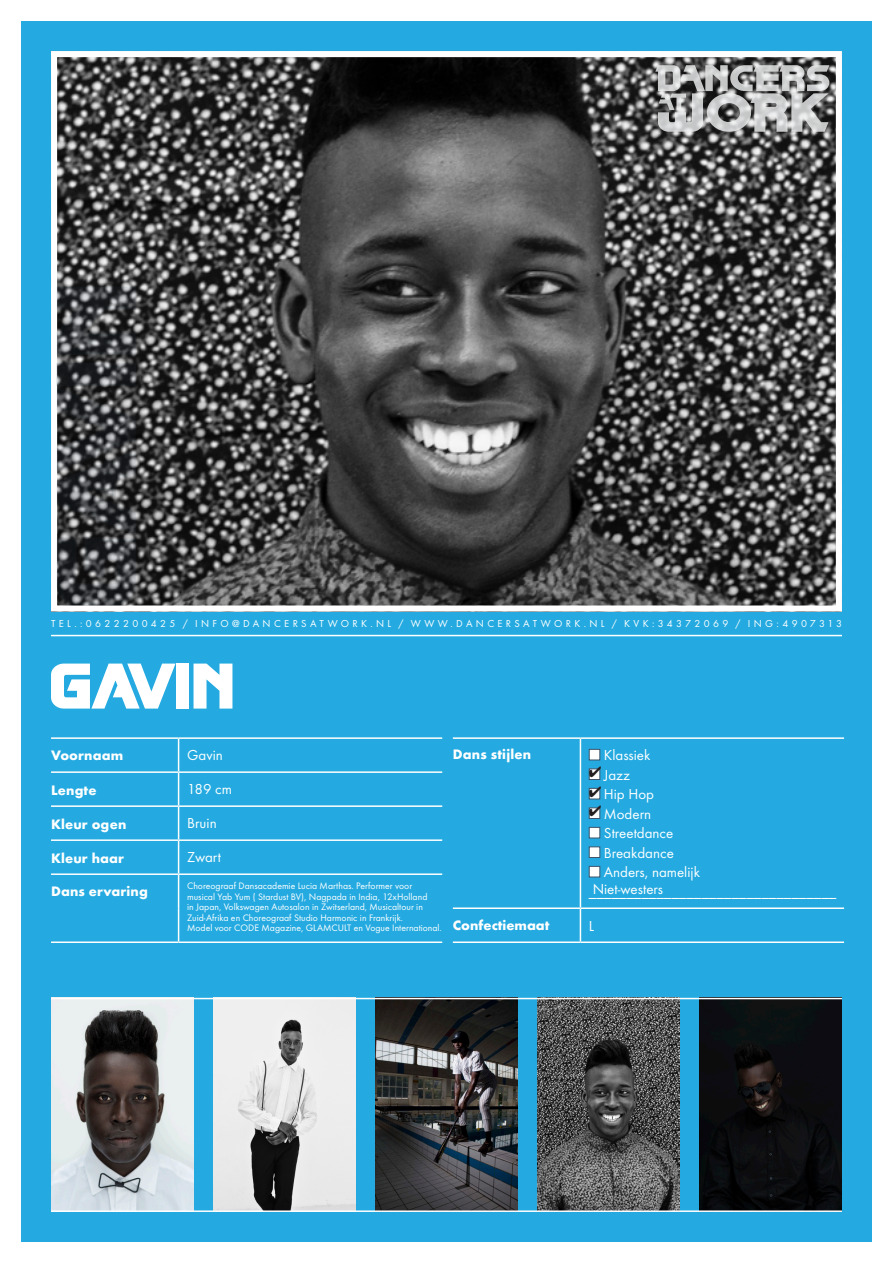
<style>
.page{position:relative;width:893px;height:1263px;background:#fff}
.page>*{position:absolute;margin:0;border:0;box-sizing:border-box;transform-origin:0 0}
.t1{font:75px "Blade";color:#fff}
._01_Info_danser{font:15px "Futura T";color:#fff}
.t2{font:700 14.25px "Futura T";letter-spacing:.01em;color:#fff}
.t3{font:10.5px "Futura T";letter-spacing:.32em;color:#fff}
._01_Info_danser-2{font:9.75px/10.5px "Futura T";color:#fff}
</style>
<div class="page">
<div style="left:21px;top:21px;width:851px;height:1221px;background:#24aae1"></div>
<hr style="left:51px;top:737px;width:128px;height:2px;background:#fff">
<hr style="left:179px;top:737px;width:263px;height:2px;background:#fff">
<hr style="left:178px;top:739px;width:1px;height:32px;background:#fff">
<hr style="left:51px;top:771px;width:128px;height:2px;background:#fff">
<hr style="left:179px;top:771px;width:263px;height:2px;background:#fff">
<hr style="left:178px;top:773px;width:1px;height:32px;background:#fff">
<hr style="left:51px;top:805px;width:128px;height:2px;background:#fff">
<hr style="left:179px;top:805px;width:263px;height:2px;background:#fff">
<hr style="left:178px;top:807px;width:1px;height:32px;background:#fff">
<hr style="left:51px;top:839px;width:128px;height:2px;background:#fff">
<hr style="left:179px;top:839px;width:263px;height:2px;background:#fff">
<hr style="left:178px;top:841px;width:1px;height:32px;background:#fff">
<hr style="left:51px;top:873px;width:128px;height:2px;background:#fff">
<hr style="left:179px;top:873px;width:263px;height:2px;background:#fff">
<hr style="left:178px;top:875px;width:1px;height:33px;background:#fff">
<hr style="left:178px;top:908px;width:1px;height:33px;background:#fff">
<hr style="left:51px;top:941px;width:128px;height:2px;background:#fff">
<hr style="left:179px;top:941px;width:263px;height:2px;background:#fff">
<hr style="left:453px;top:737px;width:127px;height:2px;background:#fff">
<hr style="left:580px;top:737px;width:264px;height:2px;background:#fff">
<hr style="left:580px;top:739px;width:1px;height:168px;background:#fff">
<hr style="left:453px;top:907px;width:127px;height:2px;background:#fff">
<hr style="left:580px;top:907px;width:264px;height:2px;background:#fff">
<hr style="left:580px;top:909px;width:1px;height:32px;background:#fff">
<hr style="left:453px;top:941px;width:127px;height:2px;background:#fff">
<hr style="left:580px;top:941px;width:264px;height:2px;background:#fff">
<div style="left:589px;top:749px;width:11px;height:11px;background:#fff;border:1px solid #3d556c"></div>
<svg style="left:589px;top:778px;width:11px;height:2px"></svg>
<svg style="left:589px;top:797px;width:11px;height:2px"></svg>
<svg style="left:589px;top:817px;width:11px;height:2px"></svg>
<div style="left:589px;top:827px;width:11px;height:11px;background:#fff;border:1px solid #3d556c"></div>
<div style="left:589px;top:847px;width:11px;height:11px;background:#fff;border:1px solid #3d556c"></div>
<div style="left:589px;top:866px;width:11px;height:11px;background:#fff;border:1px solid #3d556c"></div>
<img style="left:58px;top:58px;width:777px;height:547px">
<div style="left:51px;top:51px;width:791px;height:561px;border:6px solid #fff"></div>
<img style="left:51px;top:999px;width:143px;height:211px">
<img style="left:213px;top:999px;width:143px;height:211px">
<img style="left:375px;top:999px;width:143px;height:211px">
<img style="left:537px;top:999px;width:143px;height:211px">
<img style="left:699px;top:999px;width:143px;height:211px">
<hr style="left:51px;top:998px;width:791px;height:1px;background:#fff">
<hr style="left:51px;top:1210px;width:791px;height:2px;background:#fff">
<hr style="left:51px;top:635px;width:791px;height:1px;background:#fff">
<svg style="left:655px;top:65px;width:174px;height:67px"></svg>
<svg style="left:589px;top:768px;width:12px;height:10px"></svg>
<svg style="left:589px;top:787px;width:12px;height:10px"></svg>
<svg style="left:589px;top:807px;width:12px;height:10px"></svg>
<p class="t3" style="left:51px;top:618px;width:792px">TEL.:0622200425 / INFO@DANCERSATWORK.NL / WWW.DANCERSATWORK.NL / KVK:34372069 / ING:4907313</p>
<p class="t1" style="left:51px;top:648px;width:187px">GAVIN</p>
<p class="t2" style="left:51px;top:747px;width:74px">Voornaam</p>
<p class="t2" style="left:51px;top:781px;width:47px">Lengte</p>
<p class="t2" style="left:51px;top:815px;width:77px">Kleur ogen</p>
<p class="t2" style="left:51px;top:849px;width:74px">Kleur haar</p>
<p class="_01_Info_danser" style="left:187px;top:746px;width:37px">Gavin</p>
<p class="_01_Info_danser" style="left:187px;top:780px;width:46px">189 cm</p>
<p class="_01_Info_danser" style="left:187px;top:814px;width:31px">Bruin</p>
<p class="_01_Info_danser" style="left:187px;top:848px;width:35px">Zwart</p>
<p class="t2" style="left:51px;top:882px;width:98px">Dans ervaring</p>
<p class="_01_Info_danser-2" style="left:187px;top:881px;width:256px">Choreograaf Dansacademie Lucia Marthas. Performer voor musical Yab Yum ( Stardust BV), Nagpada in India, 12xHolland<br>in Japan, Volkswagen Autosalon in Zwitserland, Musicaltour in Zuid-Afrika en Choreograaf Studio Harmonic in Frankrijk.<br>Model voor CODE Magazine, GLAMCULT en Vogue International.</p>
<p class="t2" style="left:453px;top:745px;width:80px">Dans stijlen</p>
<p class="_01_Info_danser" style="left:604px;top:746px;width:48px">Klassiek</p>
<p class="_01_Info_danser" style="left:604px;top:766px;width:28px">Jazz</p>
<p class="_01_Info_danser" style="left:604px;top:785px;width:52px">Hip Hop</p>
<p class="_01_Info_danser" style="left:604px;top:805px;width:49px">Modern</p>
<p class="_01_Info_danser" style="left:604px;top:824px;width:71px">Streetdance</p>
<p class="_01_Info_danser" style="left:604px;top:844px;width:72px">Breakdance</p>
<p class="_01_Info_danser" style="left:604px;top:863px;width:98px">Anders, namelijk</p>
<p class="_01_Info_danser" style="left:589px;top:883px;width:249px">_________________________________</p>
<p class="_01_Info_danser" style="left:593px;top:881px;width:72px">Niet-westers</p>
<p class="t2" style="left:453px;top:917px;width:98px">Confectiemaat</p>
<p class="_01_Info_danser" style="left:589px;top:917px;width:7px">L</p>
</div>
